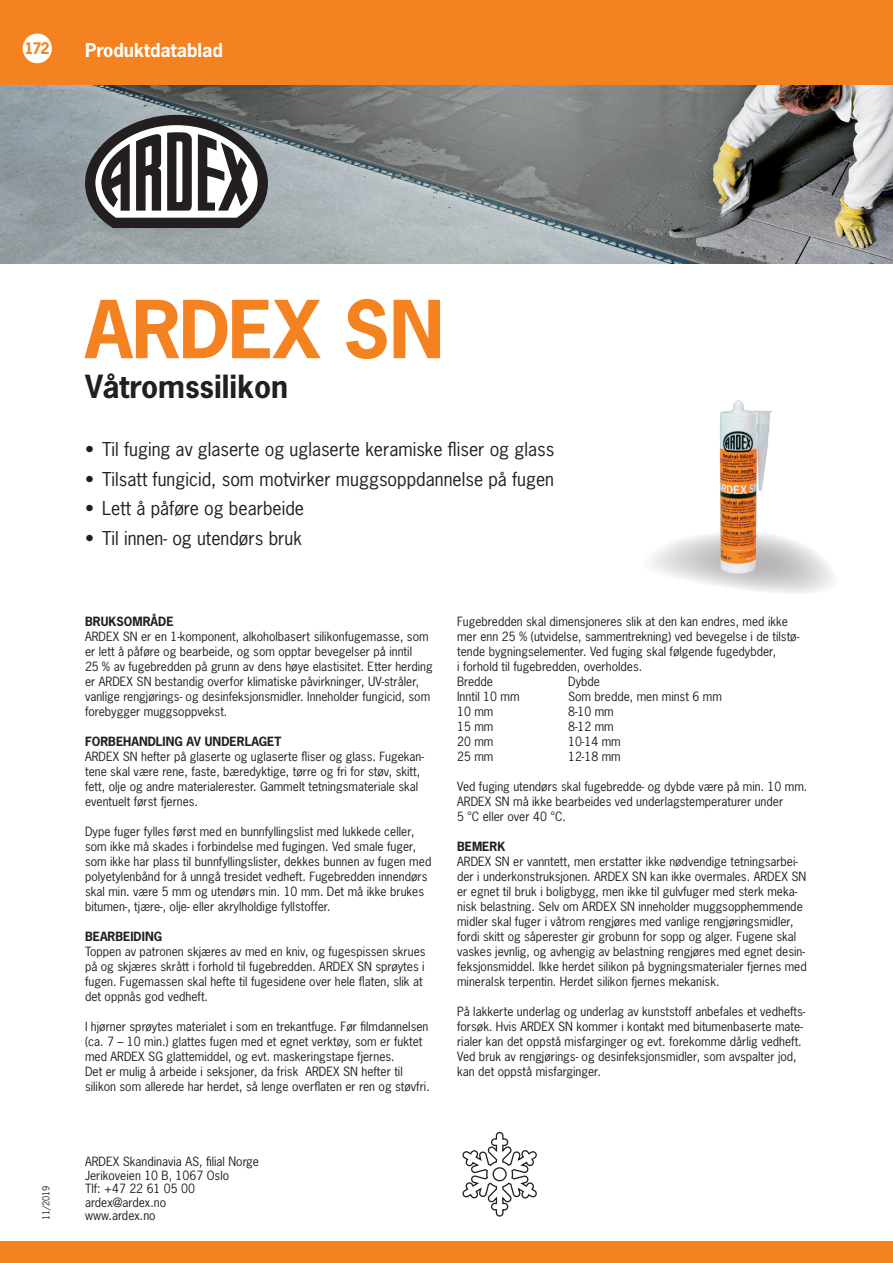
<style>
.page{position:relative;width:893px;height:1263px;background:#fff}
.page>*{position:absolute;margin:0;border:0;box-sizing:border-box;transform-origin:0 0}
.t1{font:700 75px "News Gothic Std";letter-spacing:-.01em;color:#f58220}
.Untertitel{font:700 30px "News Gothic Std";color:#231f20}
.t2{font:18px "News Gothic Std";color:#231f20}
.t3{font:700 18px "News Gothic Std";color:#fff}
.t4{font:700 15px "News Gothic Std";color:#f58220}
.t5{font:12px/15px "News Gothic Std";color:#231f20}
.t6{font:9px "News Gothic Std";color:#231f20}
.s1{font-weight:700}
</style>
<div class="page">
<img style="left:0;top:85px;width:893px;height:179px">
<div style="left:0;top:1242px;width:893px;height:21px;background:#f58220"></div>
<div style="left:0;top:0;width:893px;height:85px;background:#f58220"></div>
<svg style="left:85px;top:115px;width:183px;height:113px"></svg>
<svg style="left:651px;top:534px;width:182px;height:59px"></svg>
<div style="left:23px;top:34px;width:29px;height:29px;background:#fff;border-radius:50%"></div>
<img style="left:714px;top:400px;width:58px;height:176px">
<svg style="left:462px;top:1132px;width:75px;height:85px"></svg>
<p class="t4" style="left:24px;top:39px;width:27px">172</p>
<h3 class="t3" style="left:85px;top:38px;width:139px">Produktdatablad</h3>
<p class="t1" style="left:85px;top:280px;width:361px">ARDEX SN</p>
<p class="Untertitel" style="left:85px;top:366px;width:205px">Våtromssilikon</p>
<p class="t2" style="left:85px;top:438px;width:471px">• Til fuging av glaserte og uglaserte keramiske fliser og glass</p>
<p class="t2" style="left:85px;top:467px;width:471px">• Tilsatt fungicid, som motvirker muggsoppdannelse på fugen</p>
<p class="t2" style="left:85px;top:497px;width:221px">• Lett å påføre og bearbeide</p>
<p class="t2" style="left:85px;top:526px;width:218px">• Til innen- og utendørs bruk</p>
<p class="t6" style="left:40px;top:1220px;width:37px;rotate:-90deg">11/2019</p>
<p class="t5" style="left:85px;top:614px;width:349px"><span class="s1">BRUKSOMRÅDE<br></span>ARDEX SN er en 1-komponent, alkoholbasert silikonfugemasse, som er lett å påføre og bearbeide, og som opptar bevegelser på inntil<br>25 % av fugebredden på grunn av dens høye elastisitet. Etter herding er ARDEX SN bestandig overfor klimatiske påvirkninger, UV-stråler, vanlige rengjørings- og desinfeksjonsmidler. Inneholder fungicid, som forebygger muggsoppvekst.</p>
<p class="t5" style="left:85px;top:734px;width:340px"><span class="s1">FORBEHANDLING AV UNDERLAGET<br></span>ARDEX SN hefter på glaserte og uglaserte fliser og glass. Fugekan&shy;tene skal være rene, faste, bæredyktige, tørre og fri for støv, skitt, fett, olje og andre materialerester. Gammelt tetningsmateriale skal eventuelt først fjernes.</p>
<p class="t5" style="left:85px;top:824px;width:348px">Dype fuger fylles først med en bunnfyllingslist med lukkede celler, som ikke må skades i forbindelse med fugingen. Ved smale fuger, som ikke har plass til bunnfyllingslister, dekkes bunnen av fugen med polyetylenbånd for å unngå tresidet vedheft. Fugebredden innendørs skal min. være 5 mm og utendørs min. 10 mm. Det må ikke brukes bitumen-, tjære-, olje- eller akrylholdige fyllstoffer.</p>
<p class="t5" style="left:85px;top:929px;width:342px"><span class="s1">BEARBEIDING<br></span>Toppen av patronen skjæres av med en kniv, og fugespissen skrues på og skjæres skrått i forhold til fugebredden. ARDEX SN sprøytes i fugen. Fugemassen skal hefte til fugesidene over hele flaten, slik at det oppnås god vedheft.</p>
<p class="t5" style="left:85px;top:1019px;width:345px">I hjørner sprøytes materialet i som en trekantfuge. Før filmdannelsen (ca. 7 – 10 min.) glattes fugen med et egnet verktøy, som er fuktet med ARDEX SG glattemiddel, og evt. maskeringstape fjernes.</p>
<p class="t5" style="left:85px;top:1064px;width:346px">Det er mulig å arbeide i seksjoner, da frisk ARDEX SN hefter til silikon som allerede har herdet, så lenge overflaten er ren og støvfri.</p>
<p class="t5" style="left:457px;top:614px;width:344px">Fugebredden skal dimensjoneres slik at den kan endres, med ikke mer enn 25 % (utvidelse, sammentrekning) ved bevegelse i de tilstø&shy;tende bygningselementer. Ved fuging skal følgende fugedybder,<br>i forhold til fugebredden, overholdes.</p>
<p class="t5" style="left:457px;top:674px;width:37px">Bredde</p>
<p class="t5" style="left:568px;top:674px;width:33px">Dybde</p>
<p class="t5" style="left:457px;top:689px;width:64px">Inntil 10 mm</p>
<p class="t5" style="left:568px;top:689px;width:155px">Som bredde, men minst 6 mm</p>
<p class="t5" style="left:457px;top:704px;width:38px">10 mm</p>
<p class="t5" style="left:568px;top:704px;width:47px">8-10 mm</p>
<p class="t5" style="left:457px;top:719px;width:38px">15 mm</p>
<p class="t5" style="left:568px;top:719px;width:47px">8-12 mm</p>
<p class="t5" style="left:457px;top:734px;width:38px">20 mm</p>
<p class="t5" style="left:568px;top:734px;width:54px">10-14 mm</p>
<p class="t5" style="left:457px;top:749px;width:38px">25 mm</p>
<p class="t5" style="left:568px;top:749px;width:54px">12-18 mm</p>
<p class="t5" style="left:457px;top:779px;width:352px">Ved fuging utendørs skal fugebredde- og dybde være på min. 10 mm.</p>
<p class="t5" style="left:457px;top:794px;width:328px">ARDEX SN må ikke bearbeides ved underlagstemperaturer under<br>5 °C eller over 40 °C.</p>
<p class="t5" style="left:457px;top:839px;width:351px"><span class="s1">BEMERK<br></span>ARDEX SN er vanntett, men erstatter ikke nødvendige tetningsarbei&shy;der i underkonstruksjonen. ARDEX SN kan ikke overmales. ARDEX SN er egnet til bruk i boligbygg, men ikke til gulvfuger med sterk meka&shy;nisk belastning. Selv om ARDEX SN inneholder muggsopphemmende midler skal fuger i våtrom rengjøres med vanlige rengjøringsmidler, fordi skitt og såperester gir grobunn for sopp og alger. Fugene skal vaskes jevnlig, og avhengig av belastning rengjøres med egnet desin&shy;feksjonsmiddel. Ikke herdet silikon på bygningsmaterialer fjernes med mineralsk terpentin. Herdet silikon fjernes mekanisk.</p>
<p class="t5" style="left:457px;top:1004px;width:350px">På lakkerte underlag og underlag av kunststoff anbefales et vedhefts&shy;forsøk. Hvis ARDEX SN kommer i kontakt med bitumenbaserte mate&shy;rialer kan det oppstå misfarginger og evt. forekomme dårlig vedheft.<br>Ved bruk av rengjørings- og desinfeksjonsmidler, som avspalter jod, kan det oppstå misfarginger.</p>
<p class="t5" style="left:85px;top:1155px;width:176px;line-height:13.5px">ARDEX Skandinavia AS, filial Norge<br>Jerikoveien 10 B, 1067 Oslo<br>Tlf: +47 22 61 05 00 ardex@ardex.no<br>www.ardex.no</p>
</div>
